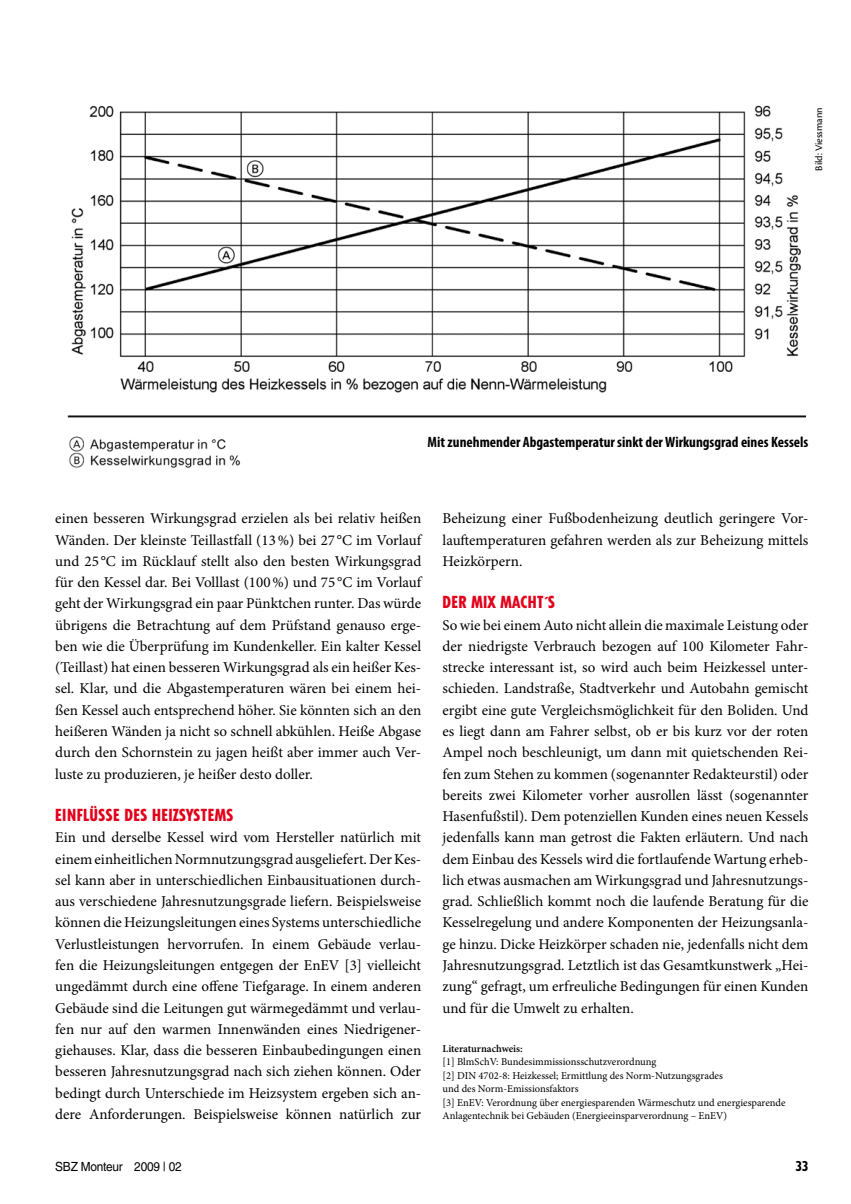
<style>
.page{position:relative;width:851px;height:1204px;background:#fff}
.page>*{position:absolute;margin:0;border:0;box-sizing:border-box;transform-origin:0 0}
.t1{font:800 condensed 16.5px "Tempo Std";letter-spacing:.03em;color:#e2001a}
.t2{font:15px/21.3px "Minion Pro";color:#000;text-align:justify}
.t3{font:700 condensed 15px "Myriad Pro";color:#000}
.t4{font:800 condensed 13.5px "Tempo Std";color:#000}
.t5{font:12.6px "Helvetica LT Std";letter-spacing:-.02em;color:#000;scale:.94 1}
.t6{font:10.5px/13.5px "Minion Pro";color:#000}
.t7{font:600 10.5px "Minion Pro";letter-spacing:-.005em;color:#000}
.t8{font:10.5px "Cronos Pro";color:#000}
</style>
<div class="page">
<img style="left:67px;top:105px;width:738px;height:364px">
<p class="t8" style="left:812px;top:171px;width:65px;rotate:-90deg">Bild: Viessmann</p>
<p class="t3" style="left:427px;top:433px;width:382px">Mit zunehmender Abgastemperatur sinkt der Wirkungsgrad eines Kessels</p>
<p class="t2" style="left:55px;top:508px;width:367px">einen besseren Wirkungsgrad erzielen als bei relativ heißen Wänden. Der kleinste Teillastfall (13%) bei 27 °C im Vorlauf und 25 °C im Rücklauf stellt also den besten Wirkungsgrad für den Kessel dar. Bei Volllast (100%) und 75 °C im Vorlauf geht der Wirkungsgrad ein paar Pünktchen runter. Das würde übrigens die Betrachtung auf dem Prüfstand genauso erge&shy;ben wie die Überprüfung im Kundenkeller. Ein kalter Kessel (Teillast) hat einen besseren Wirkungsgrad als ein heißer Kes&shy;sel. Klar, und die Abgastemperaturen wären bei einem hei&shy;ßen Kessel auch entsprechend höher. Sie könnten sich an den heißeren Wänden ja nicht so schnell abkühlen. Heiße Abgase durch den Schornstein zu jagen heißt aber immer auch Ver&shy;luste zu produzieren, je heißer desto doller.</p>
<p class="t1" style="left:55px;top:804px;width:179px">EINFLÜSSE DES HEIZSYSTEMS</p>
<p class="t2" style="left:55px;top:827px;width:367px">Ein und derselbe Kessel wird vom Hersteller natürlich mit einem einheitlichen Normnutzungsgrad ausgeliefert. Der Kes&shy;sel kann aber in unterschiedlichen Einbausituationen durch&shy;aus verschiedene Jahresnutzungsgrade liefern. Beispielsweise können die Heizungsleitungen eines Systems unterschiedliche Verlustleistungen hervorrufen. In einem Gebäude verlau&shy;fen die Heizungsleitungen entgegen der EnEV [3] vielleicht ungedämmt durch eine offene Tiefgarage. In einem anderen Gebäude sind die Leitungen gut wärmegedämmt und verlau&shy;fen nur auf den warmen Innenwänden eines Niedrigener&shy;giehauses. Klar, dass die besseren Einbaubedingungen einen besseren Jahresnutzungsgrad nach sich ziehen können. Oder bedingt durch Unterschiede im Heizsystem ergeben sich an&shy;dere Anforderungen. Beispielsweise können natürlich zur</p>
<p class="t2" style="left:442px;top:508px;width:367px">Beheizung einer Fußbodenheizung deutlich geringere Vor&shy;lauftemperaturen gefahren werden als zur Beheizung mittels Heizkörpern.</p>
<p class="t1" style="left:442px;top:592px;width:114px">DER MIX MACHT´S</p>
<p class="t2" style="left:442px;top:614px;width:367px">So wie bei einem Auto nicht allein die maximale Leistung oder der niedrigste Verbrauch bezogen auf 100 Kilometer Fahr&shy;strecke interessant ist, so wird auch beim Heizkessel unter&shy;schieden. Landstraße, Stadtverkehr und Autobahn gemischt ergibt eine gute Vergleichsmöglichkeit für den Boliden. Und es liegt dann am Fahrer selbst, ob er bis kurz vor der roten Ampel noch beschleunigt, um dann mit quietschenden Rei&shy;fen zum Stehen zu kommen (sogenannter Redakteurstil) oder bereits zwei Kilometer vorher ausrollen lässt (sogenannter Hasenfußstil). Dem potenziellen Kunden eines neuen Kessels jedenfalls kann man getrost die Fakten erläutern. Und nach dem Einbau des Kessels wird die fortlaufende Wartung erheb&shy;lich etwas ausmachen am Wirkungsgrad und Jahresnutzungs&shy;grad. Schließlich kommt noch die laufende Beratung für die Kesselregelung und andere Komponenten der Heizungsanla&shy;ge hinzu. Dicke Heizkörper schaden nie, jedenfalls nicht dem Jahresnutzungsgrad. Letztlich ist das Gesamtkunstwerk „Hei&shy;zung“ gefragt, um erfreuliche Bedingungen für einen Kunden und für die Umwelt zu erhalten.</p>
<p class="t7" style="left:442px;top:1042px;width:82px">Literaturnachweis:</p>
<p class="t6" style="left:442px;top:1055px;width:344px">[1] BlmSchV: Bundesimmissionsschutzverordnung<br>[2] DIN 4702-8: Heizkessel; Ermittlung des Norm-Nutzungsgrades<br>und des Norm-Emissionsfaktors<br>[3] EnEV: Verordnung über energiesparenden Wärmeschutz und energiesparende Anlagentechnik bei Gebäuden (Energieeinsparverordnung – EnEV)</p>
<p class="t5" style="left:55px;top:1158px;width:136px">SBZ Monteur 2009 | 02</p>
<p class="t4" style="left:795px;top:1157px;width:14px">33</p>
</div>
